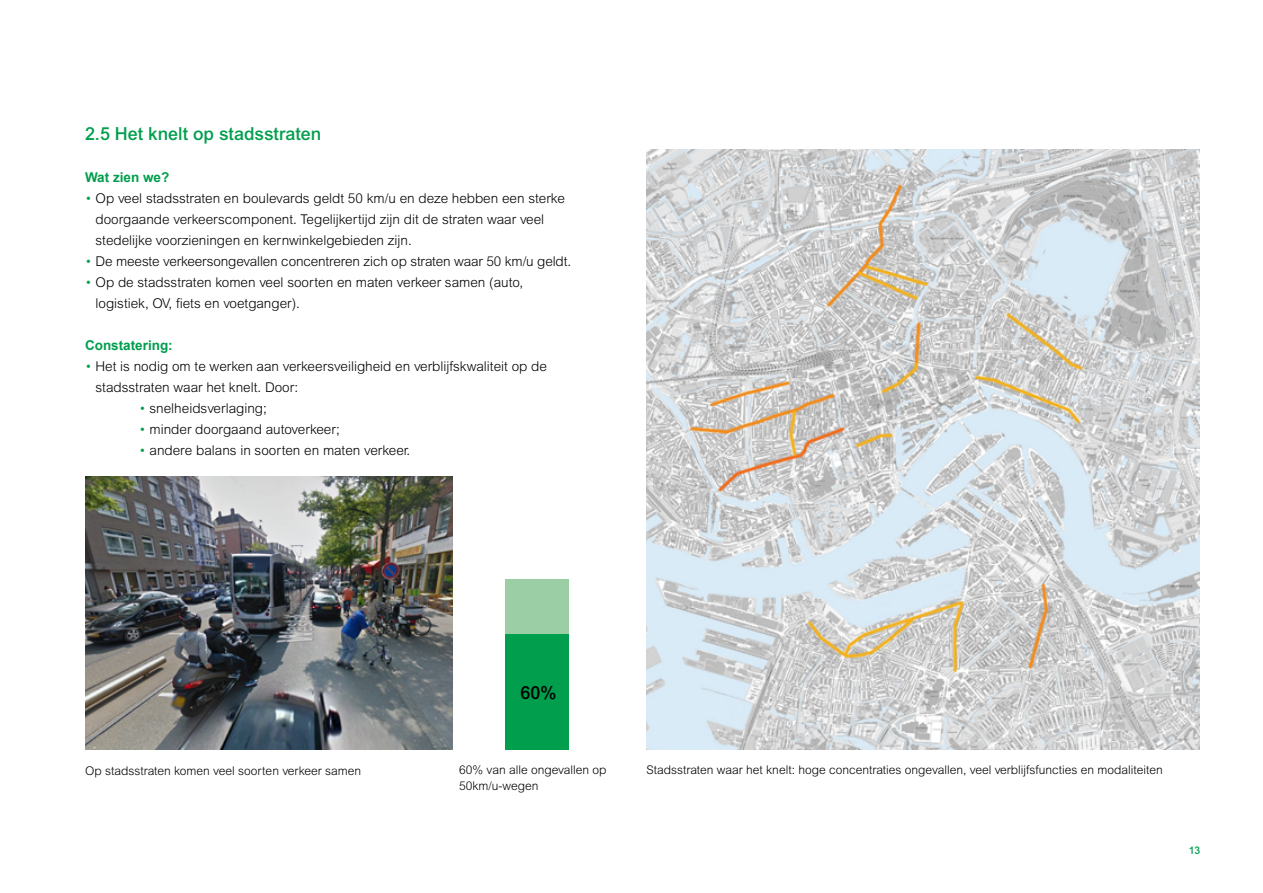
<style>
.page{position:relative;width:1263px;height:893px;background:#fff}
.page>*{position:absolute;margin:0;border:0;box-sizing:border-box;transform-origin:0 0}
.tussenkop_2_groen{font:500 18px "Arial MT Std";color:#009e4d}
.fotobijschrift{font:500 18px "Arial MT Std";color:#000}
.Body{font:300 13.5px/21px "Arial MT Std";color:#000}
.tussenkop_2_groen-2{font:700 13.5px "Arial";color:#009e4d}
.fotobijschrift-2{font:300 12px/16.5px "Arial MT Std";color:#000}
.t1{font:500 10.5px "Arial MT Std";color:#009e4d}
.s1{color:#009e4d}
</style>
<div class="page">
<img style="left:85px;top:476px;width:368px;height:273px">
<img style="left:646px;top:150px;width:553px;height:599px">
<div style="left:505px;top:634px;width:64px;height:116px;background:#009e4d"></div>
<div style="left:505px;top:579px;width:64px;height:55px;background:#9bcea4"></div>
<h2 class="tussenkop_2_groen" style="left:85px;top:123px;width:238px">2.5 Het knelt op stadsstraten</h2>
<h2 class="tussenkop_2_groen-2" style="left:85px;top:168px;width:86px">Wat zien we?</h2>
<p class="Body" style="left:96px;top:188px;width:471px;text-indent:-11px"><span class="s1">•</span> Op veel stadsstraten en boulevards geldt 50 km/u en deze hebben een sterke doorgaande verkeerscomponent. Tegelijkertijd zijn dit de straten waar veel stedelijke voorzieningen en kernwinkelgebieden zijn.</p>
<p class="Body" style="left:85px;top:251px;width:487px"><span class="s1">•</span> De meeste verkeersongevallen concentreren zich op straten waar 50 km/u geldt.</p>
<p class="Body" style="left:96px;top:272px;width:429px;text-indent:-11px"><span class="s1">•</span> Op de stadsstraten komen veel soorten en maten verkeer samen (auto, logistiek, OV, fiets en voetganger).</p>
<h2 class="tussenkop_2_groen-2" style="left:85px;top:336px;width:89px">Constatering:</h2>
<p class="Body" style="left:96px;top:356px;width:453px;text-indent:-11px"><span class="s1">•</span> Het is nodig om te werken aan verkeersveiligheid en verblijfskwaliteit op de stadsstraten waar het knelt. Door:</p>
<p class="Body" style="left:139px;top:398px;width:129px"><span class="s1">•</span> snelheidsverlaging;</p>
<p class="Body" style="left:139px;top:419px;width:202px"><span class="s1">•</span> minder doorgaand autoverkeer;</p>
<p class="Body" style="left:139px;top:440px;width:273px"><span class="s1">•</span> andere balans in soorten en maten verkeer.</p>
<p class="fotobijschrift" style="left:521px;top:682px;width:37px">60%</p>
<p class="fotobijschrift-2" style="left:85px;top:763px;width:277px">Op stadsstraten komen veel soorten verkeer samen</p>
<p class="fotobijschrift-2" style="left:459px;top:761px;width:149px">60% van alle ongevallen op<br>50km/u-wegen</p>
<p class="fotobijschrift-2" style="left:646px;top:761px;width:518px">Stadsstraten waar het knelt: hoge concentraties ongevallen, veel verblijfsfuncties en modaliteiten</p>
<p class="t1" style="left:1189px;top:844px;width:13px">13</p>
</div>
